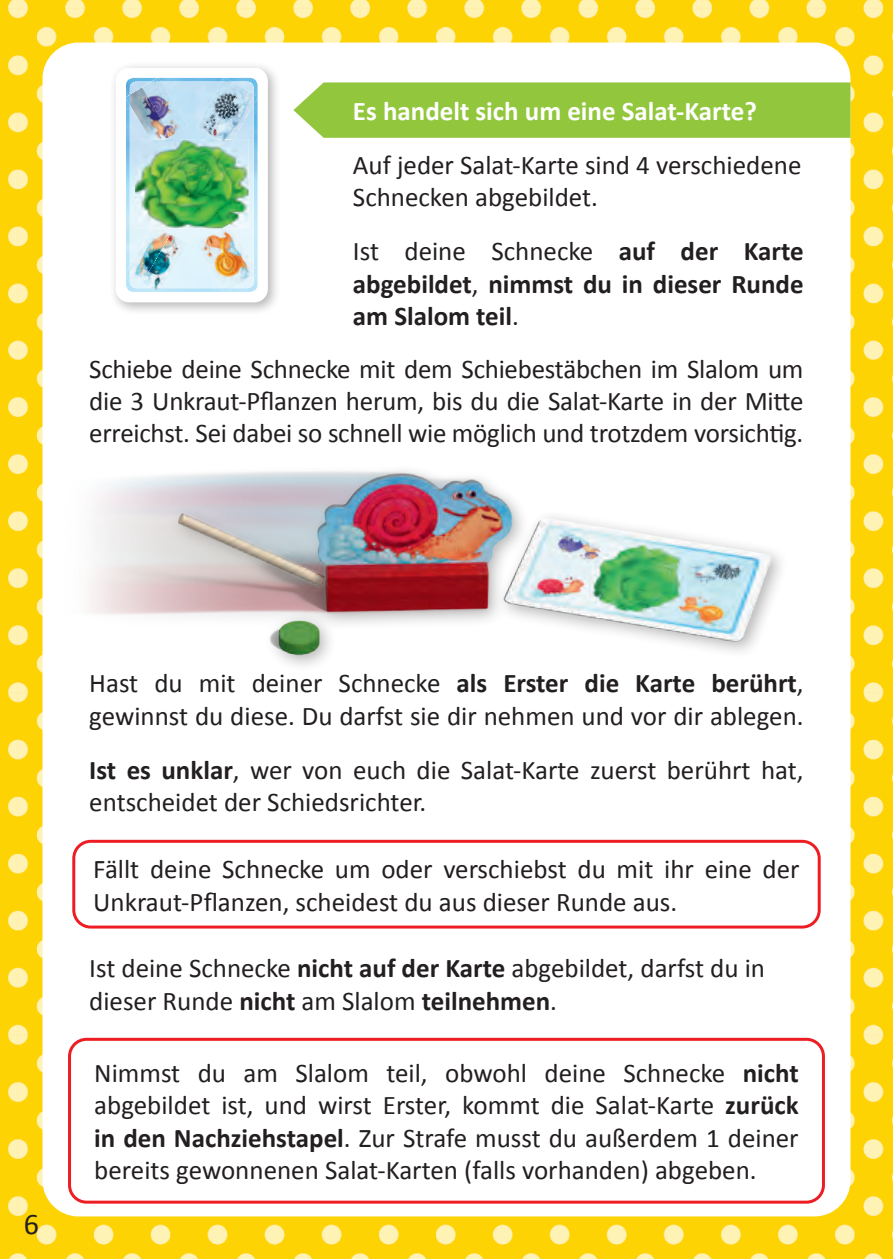
<style>
.page{position:relative;width:893px;height:1259px;background:#fff}
.page>*{position:absolute;margin:0;border:0;box-sizing:border-box;transform-origin:0 0}
.t1{font:30px "Calibri";color:#231f20}
.t2{font:27px/32.4px "Calibri";color:#231f20}
.t3{font:700 27px/32.4px "Calibri";color:#231f20;text-align:justify}
.t4{font:700 27px "Calibri";color:#fff}
.s1{font-weight:400}
.s2{font-weight:700}
</style>
<div class="page">
<img style="left:0;top:0;width:893px;height:1259px">
<div style="left:43px;top:43px;width:807px;height:1173px;background:#fff;border-radius:36px"></div>
<img style="left:89px;top:470px;width:692px;height:196px">
<div style="left:109px;top:61px;width:172px;height:255px;background:#231f20;opacity:.33"></div>
<img style="left:116px;top:68px;width:152px;height:234px">
<img style="left:150px;top:139px;width:16px;height:7px">
<img style="left:218px;top:139px;width:16px;height:7px">
<div style="left:293px;top:82px;width:557px;height:56px;background:#92c73d"></div>
<div style="left:68px;top:1037px;width:757px;height:166px;border:3px solid #ee1d23;border-radius:17px"></div>
<div style="left:72px;top:840px;width:749px;height:88px;border:3px solid #ee1d23;border-radius:17px"></div>
<p class="t4" style="left:353px;top:94px;width:406px">Es handelt sich um eine Salat-Karte?</p>
<p class="t2" style="left:353px;top:149px;width:450px">Auf jeder Salat-Karte sind 4 verschiedene<br>Schnecken abgebildet.</p>
<p class="t3" style="left:353px;top:235px;width:452px"><span class="s1">Ist deine Schnecke</span> auf der Karte abgebildet<span class="s1">,</span> nimmst du in dieser Runde am Slalom teil<span class="s1">.</span></p>
<p class="t2" style="left:89px;top:352px;width:716px;text-align:justify">Schiebe deine Schnecke mit dem Schiebestäbchen im Slalom um die 3 Unkraut-Pflanzen herum, bis du die Salat-Karte in der Mitte erreichst. Sei dabei so schnell wie möglich und trotzdem vorsichtig.</p>
<p class="t1" style="left:24px;top:1204px;width:17px">6</p>
<p class="t2" style="left:89px;top:667px;width:716px">Hast du mit deiner Schnecke <span class="s2">als Erster die Karte berührt</span>, gewinnst du diese. Du darfst sie dir nehmen und vor dir ablegen.</p>
<p class="t2" style="left:89px;top:753px;width:716px"><span class="s2">Ist es unklar</span>, wer von euch die Salat-Karte zuerst berührt hat, entscheidet der Schiedsrichter.</p>
<p class="t2" style="left:93px;top:853px;width:708px">Fällt deine Schnecke um oder verschiebst du mit ihr eine der<br>Unkraut-Pflanzen, scheidest du aus dieser Runde aus.</p>
<p class="t2" style="left:89px;top:952px;width:677px">Ist deine Schnecke <span class="s2">nicht auf der Karte</span> abgebildet, darfst du in dieser Runde <span class="s2">nicht</span> am Slalom <span class="s2">teilnehmen</span>.</p>
<p class="t2" style="left:94px;top:1056px;width:706px;text-align:justify">Nimmst du am Slalom teil, obwohl deine Schnecke <span class="s2">nicht </span>abgebildet ist, und wirst Erster, kommt die Salat-Karte <span class="s2">zurück in den Nachziehstapel</span>. Zur Strafe musst du außerdem 1 deiner bereits gewonnenen Salat-Karten (falls vorhanden) abgeben.</p>
</div>
